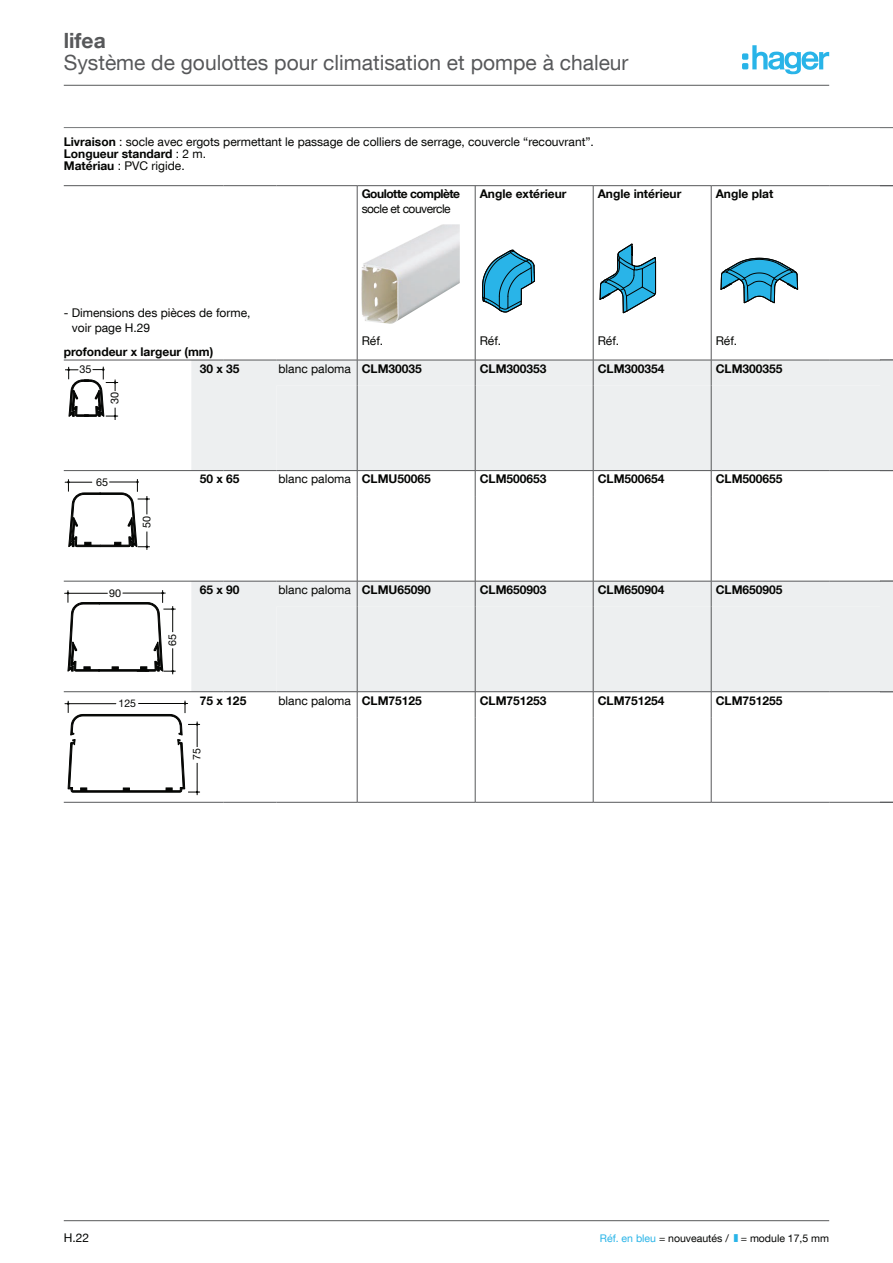
<style>
.page{position:relative;width:893px;height:1263px;background:#fff}
.page>*{position:absolute;margin:0;border:0;box-sizing:border-box;transform-origin:0 0}
.t1{font:21px "Helvetica Neue LT Com";color:#57585a}
.t2{font:700 21px "Helvetica Neue LT Com";color:#57585a}
.t3{font:12px/12px "Helvetica Neue LT Com";color:#040503}
.t4{font:700 12px "Helvetica Neue LT Com";color:#040503}
.t5{font:700 12px "Helvetica Neue LT Com";letter-spacing:-.04em;color:#040503}
.t6{font:12px "Helvetica Neue LT Com";letter-spacing:-.04em;color:#040503}
.t7{font:10.95px "Helvetica Neue LT Com";color:#040503}
.t8{font:10.8px "Helvetica Neue LT Com";color:#040503}
.t9{font:10.5px "Helvetica Neue LT Com";color:#040503}
.s1{font-weight:700}
.s2{color:#29b4e8}
</style>
<div class="page">
<svg style="left:191px;top:361px;width:689px;height:330px;fill:#edeff0"></svg>
<svg style="left:276px;top:385px;width:604px;height:306px;fill:#edeff0"></svg>
<hr style="left:64px;top:185px;width:160px;height:1px;background:#57585a">
<hr style="left:224px;top:185px;width:52px;height:1px;background:#57585a">
<hr style="left:276px;top:185px;width:81px;height:1px;background:#57585a">
<hr style="left:357px;top:186px;width:1px;height:174px;background:#57585a">
<hr style="left:357px;top:185px;width:236px;height:1px;background:#57585a">
<hr style="left:475px;top:186px;width:1px;height:174px;background:#57585a">
<hr style="left:593px;top:186px;width:1px;height:174px;background:#57585a">
<hr style="left:593px;top:185px;width:118px;height:1px;background:#57585a">
<hr style="left:711px;top:186px;width:1px;height:174px;background:#57585a">
<hr style="left:711px;top:185px;width:118px;height:1px;background:#57585a">
<hr style="left:829px;top:185px;width:64px;height:1px;background:#57585a">
<hr style="left:64px;top:360px;width:160px;height:1px;background:#57585a">
<hr style="left:224px;top:360px;width:52px;height:1px;background:#57585a">
<hr style="left:276px;top:360px;width:81px;height:1px;background:#57585a">
<svg style="left:357px;top:361px;width:1px;height:24px"></svg>
<hr style="left:357px;top:360px;width:236px;height:1px;background:#57585a">
<svg style="left:475px;top:360px;width:1px;height:25px"></svg>
<svg style="left:593px;top:361px;width:1px;height:24px"></svg>
<hr style="left:593px;top:360px;width:118px;height:1px;background:#57585a">
<svg style="left:711px;top:361px;width:1px;height:24px"></svg>
<hr style="left:711px;top:360px;width:118px;height:1px;background:#57585a">
<hr style="left:829px;top:360px;width:64px;height:1px;background:#57585a">
<hr style="left:357px;top:385px;width:1px;height:85px;background:#57585a">
<hr style="left:475px;top:385px;width:1px;height:85px;background:#57585a">
<hr style="left:593px;top:385px;width:1px;height:85px;background:#57585a">
<hr style="left:711px;top:385px;width:1px;height:85px;background:#57585a">
<hr style="left:64px;top:470px;width:160px;height:1px;background:#57585a">
<hr style="left:224px;top:470px;width:52px;height:1px;background:#57585a">
<hr style="left:276px;top:470px;width:81px;height:1px;background:#57585a">
<svg style="left:357px;top:471px;width:1px;height:25px"></svg>
<hr style="left:357px;top:470px;width:118px;height:1px;background:#57585a">
<svg style="left:475px;top:471px;width:1px;height:25px"></svg>
<hr style="left:475px;top:470px;width:118px;height:1px;background:#57585a">
<svg style="left:593px;top:471px;width:1px;height:25px"></svg>
<hr style="left:593px;top:470px;width:118px;height:1px;background:#57585a">
<svg style="left:711px;top:471px;width:1px;height:25px"></svg>
<hr style="left:711px;top:470px;width:118px;height:1px;background:#57585a">
<hr style="left:829px;top:470px;width:64px;height:1px;background:#57585a">
<hr style="left:357px;top:496px;width:1px;height:85px;background:#57585a">
<hr style="left:475px;top:496px;width:1px;height:85px;background:#57585a">
<hr style="left:593px;top:496px;width:1px;height:85px;background:#57585a">
<hr style="left:711px;top:496px;width:1px;height:85px;background:#57585a">
<hr style="left:64px;top:581px;width:160px;height:1px;background:#57585a">
<hr style="left:224px;top:581px;width:52px;height:1px;background:#57585a">
<hr style="left:276px;top:581px;width:81px;height:1px;background:#57585a">
<svg style="left:357px;top:582px;width:1px;height:25px"></svg>
<hr style="left:357px;top:581px;width:236px;height:1px;background:#57585a">
<svg style="left:475px;top:581px;width:1px;height:26px"></svg>
<svg style="left:593px;top:582px;width:1px;height:25px"></svg>
<hr style="left:593px;top:581px;width:118px;height:1px;background:#57585a">
<svg style="left:711px;top:582px;width:1px;height:25px"></svg>
<hr style="left:711px;top:581px;width:118px;height:1px;background:#57585a">
<hr style="left:829px;top:581px;width:64px;height:1px;background:#57585a">
<hr style="left:357px;top:607px;width:1px;height:84px;background:#57585a">
<hr style="left:475px;top:607px;width:1px;height:84px;background:#57585a">
<hr style="left:593px;top:607px;width:1px;height:84px;background:#57585a">
<hr style="left:711px;top:607px;width:1px;height:84px;background:#57585a">
<hr style="left:64px;top:691px;width:160px;height:1px;background:#57585a">
<hr style="left:224px;top:691px;width:52px;height:1px;background:#57585a">
<hr style="left:276px;top:691px;width:81px;height:1px;background:#57585a">
<svg style="left:357px;top:692px;width:1px;height:25px"></svg>
<hr style="left:357px;top:691px;width:236px;height:1px;background:#57585a">
<svg style="left:475px;top:692px;width:1px;height:25px"></svg>
<svg style="left:593px;top:692px;width:1px;height:25px"></svg>
<hr style="left:593px;top:691px;width:118px;height:1px;background:#57585a">
<svg style="left:711px;top:692px;width:1px;height:25px"></svg>
<hr style="left:711px;top:691px;width:118px;height:1px;background:#57585a">
<hr style="left:829px;top:691px;width:64px;height:1px;background:#57585a">
<hr style="left:64px;top:802px;width:160px;height:1px;background:#57585a">
<hr style="left:224px;top:802px;width:52px;height:1px;background:#57585a">
<hr style="left:276px;top:802px;width:81px;height:1px;background:#57585a">
<hr style="left:357px;top:717px;width:1px;height:85px;background:#57585a">
<hr style="left:357px;top:802px;width:118px;height:1px;background:#57585a">
<hr style="left:475px;top:717px;width:1px;height:85px;background:#57585a">
<hr style="left:475px;top:802px;width:118px;height:1px;background:#57585a">
<hr style="left:593px;top:717px;width:1px;height:85px;background:#57585a">
<hr style="left:593px;top:802px;width:118px;height:1px;background:#57585a">
<hr style="left:711px;top:717px;width:1px;height:85px;background:#57585a">
<hr style="left:711px;top:802px;width:118px;height:1px;background:#57585a">
<hr style="left:829px;top:802px;width:64px;height:1px;background:#57585a">
<svg style="left:742px;top:45px;width:87px;height:30px"></svg>
<hr style="left:64px;top:1220px;width:765px;height:1px;background:#57585a">
<hr style="left:64px;top:85px;width:765px;height:1px;background:#57585a">
<hr style="left:64px;top:127px;width:829px;height:1px;background:#77797a">
<svg style="left:599px;top:243px;width:57px;height:71px"></svg>
<svg style="left:482px;top:249px;width:53px;height:64px"></svg>
<svg style="left:720px;top:257px;width:78px;height:47px"></svg>
<img style="left:361px;top:224px;width:99px;height:100px">
<svg style="left:65px;top:367px;width:53px;height:53px"></svg>
<svg style="left:65px;top:479px;width:85px;height:71px"></svg>
<hr style="left:65px;top:593px;width:42px;height:1px;background:#040503">
<svg style="left:67px;top:590px;width:109px;height:84px"></svg>
<hr style="left:65px;top:703px;width:51px;height:1px;background:#040503">
<hr style="left:197px;top:763px;width:1px;height:32px;background:#040503">
<svg style="left:67px;top:701px;width:133px;height:92px"></svg>
<svg style="left:880px;top:360px;width:13px;height:332px"></svg>
<h1 class="t2" style="left:64px;top:33px;width:43px">lifea</h1>
<h1 class="t1" style="left:64px;top:55px;width:566px">Système de goulottes pour climatisation et pompe à chaleur</h1>
<p class="t3" style="left:64px;top:137px;width:532px"><span class="s1">Livraison</span> : socle avec ergots permettant le passage de colliers de serrage, couvercle “recouvrant”.<br><span class="s1">Longueur standard</span> : 2 m.<br><span class="s1">Matériau</span> : PVC rigide.</p>
<p class="t5" style="left:362px;top:190px;width:100px">Goulotte complète</p>
<p class="t6" style="left:362px;top:205px;width:90px">socle et couvercle</p>
<p class="t4" style="left:480px;top:190px;width:88px">Angle extérieur</p>
<p class="t4" style="left:598px;top:190px;width:85px">Angle intérieur</p>
<p class="t4" style="left:716px;top:190px;width:59px">Angle plat</p>
<p class="t3" style="left:72px;top:307px;width:180px;line-height:14.7px;text-indent:-8px">- Dimensions des pièces de forme, voir page H.29</p>
<p class="t4" style="left:64px;top:348px;width:151px">profondeur x largeur (mm)</p>
<p class="t3" style="left:362px;top:337px;width:23px">Réf.</p>
<p class="t3" style="left:480px;top:337px;width:23px">Réf.</p>
<p class="t3" style="left:598px;top:337px;width:23px">Réf.</p>
<p class="t3" style="left:716px;top:337px;width:23px">Réf.</p>
<p class="t7" style="left:79px;top:366px;width:14px">35</p>
<p class="t7" style="left:111px;top:404px;width:14px;rotate:-90deg">30</p>
<p class="t4" style="left:200px;top:364px;width:41px">30 x 35</p>
<p class="t3" style="left:279px;top:364px;width:145px">blanc paloma <span class="s1">CLM30035</span></p>
<p class="t4" style="left:480px;top:364px;width:68px">CLM300353</p>
<p class="t4" style="left:598px;top:364px;width:68px">CLM300354</p>
<p class="t4" style="left:716px;top:364px;width:68px">CLM300355</p>
<p class="t8" style="left:96px;top:478px;width:13px">65</p>
<p class="t8" style="left:143px;top:528px;width:13px;rotate:-90deg">50</p>
<p class="t4" style="left:200px;top:475px;width:41px">50 x 65</p>
<p class="t3" style="left:279px;top:475px;width:154px">blanc paloma <span class="s1">CLMU50065</span></p>
<p class="t4" style="left:480px;top:475px;width:68px">CLM500653</p>
<p class="t4" style="left:598px;top:475px;width:68px">CLM500654</p>
<p class="t4" style="left:716px;top:475px;width:68px">CLM500655</p>
<p class="t8" style="left:109px;top:589px;width:13px">90</p>
<p class="t9" style="left:119px;top:700px;width:19px">125</p>
<p class="t8" style="left:168px;top:646px;width:13px;rotate:-90deg">65</p>
<p class="t4" style="left:200px;top:585px;width:41px">65 x 90</p>
<p class="t3" style="left:279px;top:585px;width:154px">blanc paloma <span class="s1">CLMU65090</span></p>
<p class="t4" style="left:480px;top:585px;width:68px">CLM650903</p>
<p class="t4" style="left:598px;top:585px;width:68px">CLM650904</p>
<p class="t4" style="left:716px;top:585px;width:68px">CLM650905</p>
<p class="t4" style="left:200px;top:696px;width:48px">75 x 125</p>
<p class="t3" style="left:279px;top:696px;width:145px">blanc paloma <span class="s1">CLM75125</span></p>
<p class="t4" style="left:480px;top:696px;width:68px">CLM751253</p>
<p class="t4" style="left:598px;top:696px;width:68px">CLM751254</p>
<p class="t4" style="left:716px;top:696px;width:68px">CLM751255</p>
<p class="t9" style="left:193px;top:760px;width:13px;rotate:-90deg">75</p>
<p class="t3" style="left:64px;top:1233px;width:27px">H.22</p>
<p class="t9" style="left:600px;top:1235px;width:231px"><span class="s2">Réf. en bleu</span> = nouveautés / = module 17,5 mm</p>
</div>
